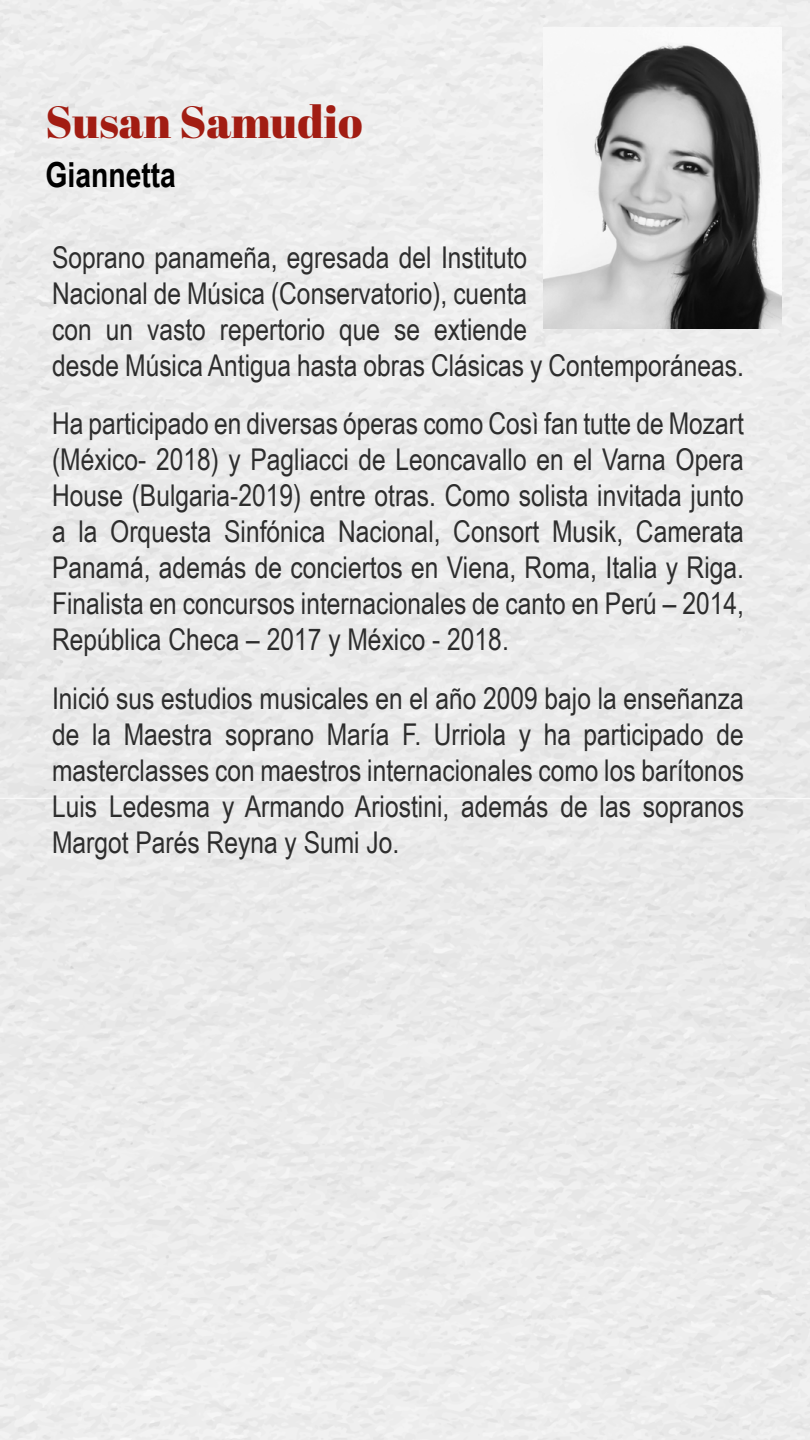
<style>
.page{position:relative;width:810px;height:1440px;background:#fff}
.page>*{position:absolute;margin:0;border:0;box-sizing:border-box;transform-origin:0 0}
.t1{font:45px "Abril Fatface";color:#a21d13}
.t2{font:700 34.5px "Arial Narrow";color:#000}
.t3{font:30px/36px "Arial Narrow";color:#000;text-align:justify}
</style>
<div class="page">
<img style="left:544px;top:27px;width:238px;height:302px">
<h1 class="t1" style="left:46px;top:90px;width:318px">Susan Samudio</h1>
<p class="t2" style="left:46px;top:149px;width:132px">Giannetta</p>
<p class="t3" style="left:52px;top:238px;width:693px;text-align:left">Soprano panameña, egresada del Instituto<br>Nacional de Música (Conservatorio), cuenta<br>con un vasto repertorio que se extiende<br>desde Música Antigua hasta obras Clásicas y Contemporáneas.</p>
<p class="t3" style="left:52px;top:405px;width:693px">Ha participado en diversas óperas como Così fan tutte de Mozart (México- 2018) y Pagliacci de Leoncavallo en el Varna Opera House (Bulgaria-2019) entre otras. Como solista invitada junto a la Orquesta Sinfónica Nacional, Consort Musik, Camerata Panamá, además de conciertos en Viena, Roma, Italia y Riga.<br>Finalista en concursos internacionales de canto en Perú – 2014, República Checa – 2017 y México - 2018.</p>
<p class="t3" style="left:52px;top:679px;width:693px">Inició sus estudios musicales en el año 2009 bajo la enseñanza de la Maestra soprano María F. Urriola y ha participado de masterclasses con maestros internacionales como los barítonos Luis Ledesma y Armando Ariostini, además de las sopranos Margot Parés Reyna y Sumi Jo.</p>
</div>
